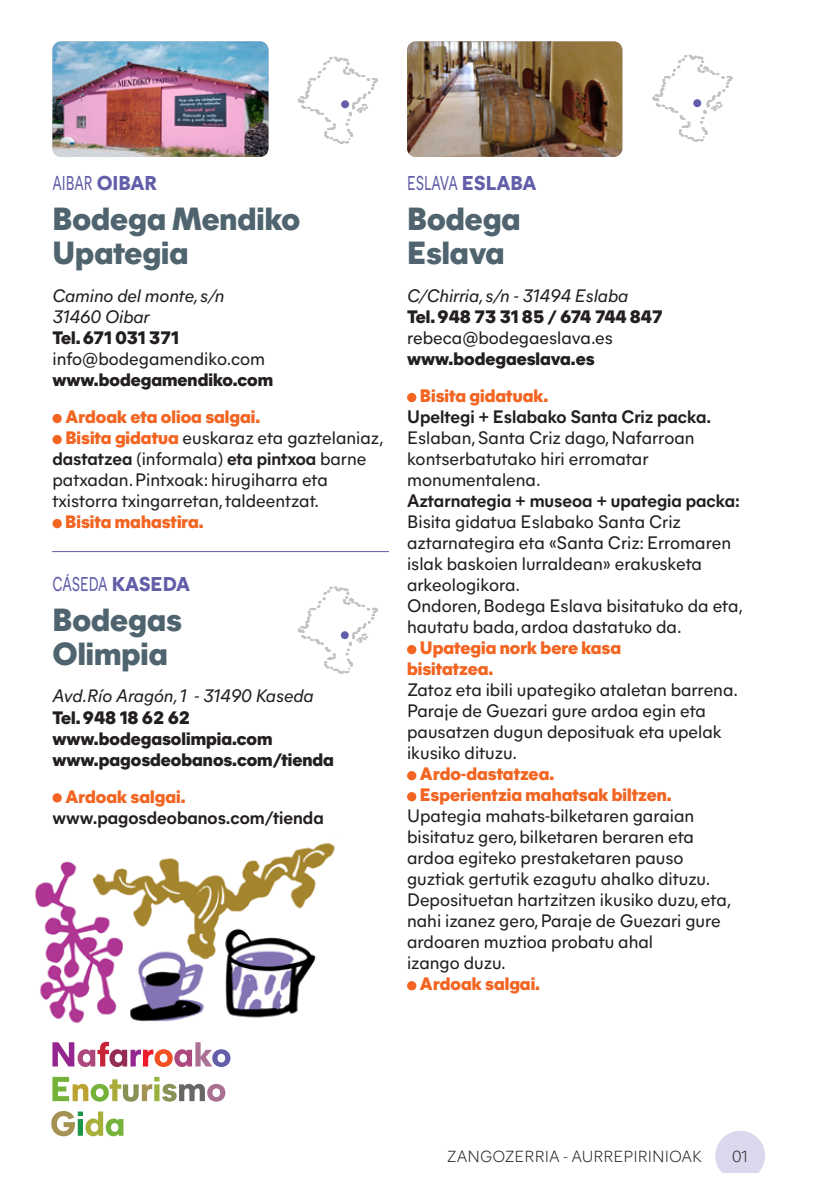
<style>
.page{position:relative;width:817px;height:1191px;background:#fff}
.page>*{position:absolute;margin:0;border:0;box-sizing:border-box;transform-origin:0 0}
.t1{font:800 32px/34px "Mier A";color:#4f646e}
.t2{font:20px "Mier A";color:#625ea9;scale:.7 1}
.t3{font:18px/21px "Mier A";color:#231f20}
.t4{font:800 18px/21px "Mier A";color:#f36421}
.t5{font:800 18px "Mier A";color:#231f20}
.t6{font:700 18px "Mier A";color:#231f20}
.t7{font:italic 18px "Mier A";color:#231f20}
.t8{font:300 16px "Mier A";color:#231f20}
.s1{font-weight:800}
.s2{font-weight:800;color:#f36421}
.s3{font-weight:400}
</style>
<div class="page">
<img style="left:35px;top:843px;width:300px;height:180px">
<svg style="left:51px;top:1111px;width:72px;height:25px"></svg>
<svg style="left:52px;top:1076px;width:173px;height:25px"></svg>
<svg style="left:52px;top:1041px;width:178px;height:26px"></svg>
<div style="left:407px;top:393px;width:9px;height:9px;background:#f36421;border-radius:50%"></div>
<div style="left:407px;top:645px;width:9px;height:9px;background:#f36421;border-radius:50%"></div>
<div style="left:407px;top:771px;width:9px;height:9px;background:#f36421;border-radius:50%"></div>
<div style="left:407px;top:792px;width:9px;height:9px;background:#f36421;border-radius:50%"></div>
<div style="left:407px;top:981px;width:9px;height:9px;background:#f36421;border-radius:50%"></div>
<img style="left:407px;top:41px;width:215px;height:116px">
<svg style="left:652px;top:54px;width:81px;height:88px"></svg>
<div style="left:52px;top:414px;width:10px;height:9px;background:#f36421;border-radius:50%"></div>
<div style="left:52px;top:435px;width:10px;height:9px;background:#f36421;border-radius:50%"></div>
<div style="left:52px;top:519px;width:10px;height:9px;background:#f36421;border-radius:50%"></div>
<div style="left:52px;top:793px;width:10px;height:9px;background:#f36421;border-radius:50%"></div>
<img style="left:52px;top:41px;width:216px;height:116px">
<svg style="left:297px;top:56px;width:81px;height:88px"></svg>
<svg style="left:297px;top:586px;width:81px;height:88px"></svg>
<hr style="left:52px;top:551px;width:336px;height:1px;background:#625ea9">
<div style="left:715px;top:1130px;width:50px;height:50px;background:#dad8ec;border-radius:50%"></div>
<div style="left:663px;top:1173px;width:153px;height:18px;background:#fff"></div>
<p class="t2" style="left:52px;top:169px;width:151px">AIBAR <span class="s1">OIBAR</span></p>
<p class="t1" style="left:52px;top:200px;width:249px">Bodega Mendiko<br>Upategia</p>
<p class="t7" style="left:52px;top:283px;width:173px">Camino del monte, s/n</p>
<p class="t7" style="left:52px;top:304px;width:98px">31460 Oibar</p>
<p class="t5" style="left:52px;top:325px;width:128px">Tel. 671 031 371</p>
<p class="t3" style="left:52px;top:347px;width:214px">info@bodegamendiko.com</p>
<p class="t5" style="left:52px;top:367px;width:222px">www.bodegamendiko.com</p>
<p class="t4" style="left:65px;top:405px;width:196px">Ardoak eta olioa salgai.</p>
<p class="t3" style="left:65px;top:426px;width:320px"><span class="s2">Bisita gidatua</span> euskaraz eta gaztelaniaz,</p>
<p class="t6" style="left:52px;top:446px;width:315px">dastatzea <span class="s3">(informala)</span> eta pintxoa <span class="s3">barne</span></p>
<p class="t3" style="left:52px;top:468px;width:277px">patxadan. Pintxoak: hirugiharra eta</p>
<p class="t3" style="left:52px;top:489px;width:268px">txistorra txingarretan, taldeentzat.</p>
<p class="t4" style="left:65px;top:510px;width:140px">Bisita mahastira.</p>
<p class="t2" style="left:52px;top:569px;width:198px">CÁSEDA <span class="s1">KASEDA</span></p>
<p class="t1" style="left:52px;top:600px;width:131px">Bodegas</p>
<p class="t1" style="left:52px;top:634px;width:117px">Olimpia</p>
<p class="t7" style="left:52px;top:683px;width:262px">Avd.Río Aragón, 1 - 31490 Kaseda</p>
<p class="t5" style="left:52px;top:704px;width:139px">Tel. 948 18 62 62</p>
<p class="t5" style="left:52px;top:725px;width:221px">www.bodegasolimpia.com</p>
<p class="t5" style="left:52px;top:746px;width:283px">www.pagosdeobanos.com/tienda</p>
<p class="t4" style="left:65px;top:784px;width:122px">Ardoak salgai.</p>
<p class="t6" style="left:52px;top:804px;width:273px">www.pagosdeobanos.com/tienda</p>
<p class="t2" style="left:407px;top:169px;width:186px">ESLAVA <span class="s1">ESLABA</span></p>
<p class="t1" style="left:407px;top:200px;width:115px">Bodega</p>
<p class="t1" style="left:407px;top:234px;width:99px">Eslava</p>
<p class="t7" style="left:407px;top:283px;width:223px">C/Chirria, s/n - 31494 Eslaba</p>
<p class="t5" style="left:407px;top:304px;width:257px">Tel. 948 73 31 85 / 674 744 847</p>
<p class="t3" style="left:407px;top:326px;width:207px">rebeca@bodegaeslava.es</p>
<p class="t5" style="left:407px;top:346px;width:189px">www.bodegaeslava.es</p>
<p class="t4" style="left:420px;top:384px;width:130px">Bisita gidatuak.</p>
<p class="t6" style="left:407px;top:404px;width:305px">Upeltegi + Eslabako Santa Criz packa.</p>
<p class="t3" style="left:407px;top:426px;width:289px">Eslaban, Santa Criz dago, Nafarroan kontserbatutako hiri erromatar monumentalena.</p>
<p class="t6" style="left:407px;top:488px;width:334px">Aztarnategia + museoa + upategia packa:</p>
<p class="t3" style="left:407px;top:510px;width:325px">Bisita gidatua Eslabako Santa Criz aztarnategira eta «Santa Criz: Erromaren islak baskoien lurraldean» erakusketa arkeologikora.</p>
<p class="t3" style="left:407px;top:594px;width:337px">Ondoren, Bodega Eslava bisitatuko da eta, hautatu bada, ardoa dastatuko da.</p>
<p class="t4" style="left:407px;top:636px;width:215px;text-indent:13px">Upategia nork bere kasa bisitatzea.</p>
<p class="t3" style="left:407px;top:678px;width:332px">Zatoz eta ibili upategiko ataletan barrena.<br>Paraje de Guezari gure ardoa egin eta pausatzen dugun deposituak eta upelak ikusiko dituzu.</p>
<p class="t4" style="left:420px;top:762px;width:136px">Ardo-dastatzea.</p>
<p class="t4" style="left:420px;top:783px;width:253px">Esperientzia mahatsak biltzen.</p>
<p class="t3" style="left:407px;top:804px;width:326px">Upategia mahats-bilketaren garaian bisitatuz gero, bilketaren beraren eta ardoa egiteko prestaketaren pauso guztiak gertutik ezagutu ahalko dituzu.<br>Deposituetan hartzitzen ikusiko duzu, eta, nahi izanez gero, Paraje de Guezari gure ardoaren muztioa probatu ahal</p>
<p class="t3" style="left:407px;top:951px;width:100px">izango duzu.</p>
<p class="t4" style="left:420px;top:972px;width:122px">Ardoak salgai.</p>
<p class="t8" style="left:447px;top:1144px;width:256px">ZANGOZERRIA - AURREPIRINIOAK</p>
<p class="t8" style="left:732px;top:1144px;width:17px">01</p>
</div>
